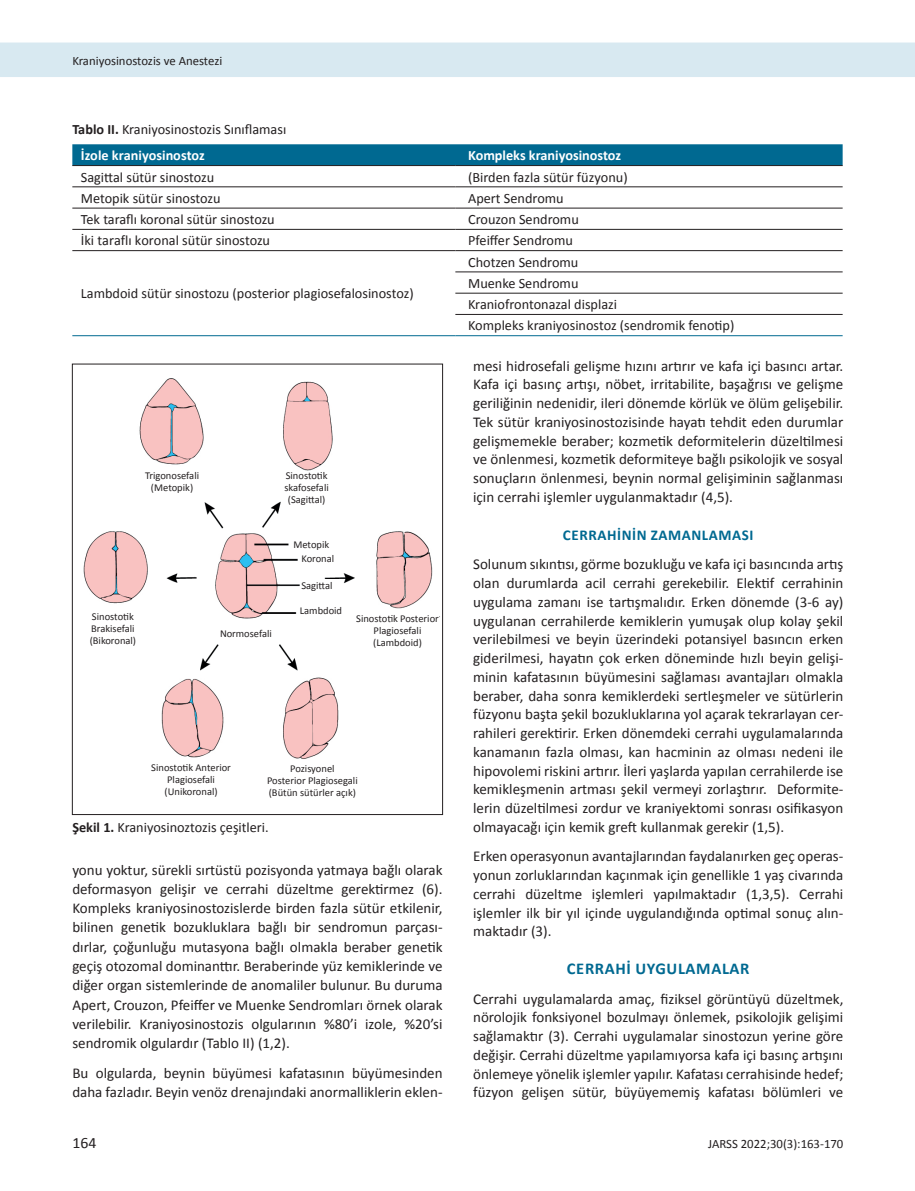
<style>
.page{position:relative;width:915px;height:1191px;background:#fff}
.page>*{position:absolute;margin:0;border:0;box-sizing:border-box;transform-origin:0 0}
.t1{font:700 16.5px "Calibri";letter-spacing:.04em;color:#006991}
.t2{font:15.75px "Calibri";color:#231f20}
.t3{font:15px/18.8px "Calibri";color:#231f20;text-align:justify}
.t4{font:700 15px "Calibri";letter-spacing:.04em;color:#006991}
.t5{font:14.25px/21.3px "Calibri";color:#231f20}
.t6{font:700 14.25px "Calibri";color:#fff}
.t7{font:12.75px "Calibri";color:#231f20}
.t8{font:10.5px/12px "Calibri";color:#231f20;text-align:center}
.s1{font-weight:700}
.s2{font-weight:700;color:#fff}
</style>
<div class="page">
<div style="left:0;top:43px;width:914px;height:34px;background:#d8e9f1"></div>
<div style="left:72px;top:144px;width:770px;height:21px;background:#006991"></div>
<hr style="left:72px;top:165px;width:383px;height:1px;background:#231f20">
<hr style="left:455px;top:165px;width:387px;height:1px;background:#231f20">
<hr style="left:72px;top:187px;width:383px;height:1px;background:#231f20">
<hr style="left:455px;top:187px;width:387px;height:1px;background:#231f20">
<hr style="left:72px;top:208px;width:383px;height:1px;background:#231f20">
<hr style="left:455px;top:208px;width:387px;height:1px;background:#231f20">
<hr style="left:72px;top:229px;width:383px;height:1px;background:#231f20">
<hr style="left:455px;top:229px;width:387px;height:1px;background:#231f20">
<hr style="left:72px;top:250px;width:383px;height:1px;background:#231f20">
<hr style="left:455px;top:250px;width:387px;height:1px;background:#231f20">
<hr style="left:455px;top:272px;width:387px;height:1px;background:#231f20">
<hr style="left:455px;top:293px;width:387px;height:1px;background:#231f20">
<hr style="left:455px;top:314px;width:387px;height:1px;background:#231f20">
<hr style="left:72px;top:335px;width:383px;height:1px;background:#006991">
<hr style="left:455px;top:335px;width:387px;height:1px;background:#006991">
<img style="left:83px;top:378px;width:357px;height:381px">
<div style="left:108px;top:471px;width:127px;height:25px;background:#fff"></div>
<div style="left:281px;top:471px;width:51px;height:49px;background:#fff"></div>
<div style="left:292px;top:537px;width:53px;height:12px;background:#fff"></div>
<div style="left:300px;top:552px;width:53px;height:12px;background:#fff"></div>
<div style="left:300px;top:579px;width:36px;height:12px;background:#fff"></div>
<div style="left:299px;top:604px;width:52px;height:12px;background:#fff"></div>
<div style="left:355px;top:610px;width:83px;height:40px;background:#fff"></div>
<div style="left:219px;top:627px;width:53px;height:12px;background:#fff"></div>
<div style="left:86px;top:610px;width:53px;height:35px;background:#fff"></div>
<p class="t7" style="left:72px;top:52px;width:151px">Kraniyosinostozis ve Anestezi</p>
<p class="t5" style="left:81px;top:116px;width:207px;line-height:26.1px;text-indent:-9px"><span class="s1">Tablo II.</span> Kraniyosinostozis Sınıflaması<br><span class="s2">İzole kraniyosinostoz</span></p>
<p class="t6" style="left:468px;top:146px;width:154px">Kompleks kraniyosinostoz</p>
<p class="t5" style="left:81px;top:166px;width:135px">Sagittal sütür sinostozu</p>
<p class="t5" style="left:468px;top:166px;width:161px">(Birden fazla sütür füzyonu)</p>
<p class="t5" style="left:81px;top:187px;width:141px">Metopik sütür sinostozu</p>
<p class="t5" style="left:468px;top:187px;width:97px">Apert Sendromu</p>
<p class="t5" style="left:81px;top:209px;width:195px">Tek taraflı koronal sütür sinostozu</p>
<p class="t5" style="left:468px;top:209px;width:112px">Crouzon Sendromu</p>
<p class="t5" style="left:81px;top:230px;width:191px">İki taraflı koronal sütür sinostozu</p>
<p class="t5" style="left:468px;top:230px;width:106px">Pfeiffer Sendromu</p>
<p class="t5" style="left:81px;top:283px;width:334px">Lambdoid sütür sinostozu (posterior plagiosefalosinostoz)</p>
<p class="t8" style="left:90px;top:610px;width:48px;text-align:left">Sinostotik<br>Brakisefali (Bikoronal)</p>
<p class="t8" style="left:145px;top:469px;width:56px">Trigonosefali (Metopik)</p>
<p class="t8" style="left:284px;top:469px;width:46px">Sinostotik skafosefali (Sagittal)</p>
<p class="t8" style="left:301px;top:536px;width:34px;line-height:14.9px;text-align:left;text-indent:-8px">Metopik<br>Koronal</p>
<p class="t8" style="left:301px;top:579px;width:33px">Sagittal</p>
<p class="t8" style="left:300px;top:605px;width:44px">Lambdoid</p>
<p class="t8" style="left:220px;top:628px;width:53px">Normosefali</p>
<p class="t8" style="left:356px;top:613px;width:84px">Sinostotik Posterior<br>Plagiosefali (Lambdoid)</p>
<p class="t8" style="left:151px;top:761px;width:81px">Sinostotik Anterior<br>Plagiosefali (Unikoronal)</p>
<p class="t8" style="left:267px;top:763px;width:92px">Pozisyonel<br>Posterior Plagiosegali (Bütün sütürler açık)</p>
<p class="t5" style="left:72px;top:816px;width:198px"><span class="s1">Şekil 1.</span> Kraniyosinoztozis çeşitleri.</p>
<p class="t3" style="left:72px;top:860px;width:371px;line-height:19.2px">yonu yoktur, sürekli sırtüstü pozisyonda yatmaya bağlı olarak deformasyon gelişir ve cerrahi düzeltme gerektirmez (6).<br>Kompleks kraniyosinostozislerde birden fazla sütür etkilenir, bilinen genetik bozukluklara bağlı bir sendromun parçası&shy;dırlar, çoğunluğu mutasyona bağlı olmakla beraber genetik geçiş otozomal dominanttır. Beraberinde yüz kemiklerinde ve diğer organ sistemlerinde de anomaliler bulunur. Bu duruma Apert, Crouzon, Pfeiffer ve Muenke Sendromları örnek olarak verilebilir. Kraniyosinostozis olgularının %80’i izole, %20’si sendromik olgulardır (Tablo II) (1,2).</p>
<p class="t3" style="left:72px;top:1063px;width:371px;line-height:19.4px">Bu olgularda, beynin büyümesi kafatasının büyümesinden daha fazladır. Beyin venöz drenajındaki anormalliklerin eklen-</p>
<p class="t2" style="left:72px;top:1133px;width:25px">164</p>
<p class="t5" style="left:468px;top:251px;width:268px">Chotzen Sendromu<br>Muenke Sendromu<br>Kraniofrontonazal displazi<br>Kompleks kraniyosinostoz (sendromik fenotip)</p>
<p class="t3" style="left:473px;top:356px;width:371px">mesi hidrosefali gelişme hızını artırır ve kafa içi basıncı artar.<br>Kafa içi basınç artışı, nöbet, irritabilite, başağrısı ve gelişme geriliğinin nedenidir, ileri dönemde körlük ve ölüm gelişebilir.<br>Tek sütür kraniyosinostozisinde hayatı tehdit eden durumlar gelişmemekle beraber; kozmetik deformitelerin düzeltilmesi ve önlenmesi, kozmetik deformiteye bağlı psikolojik ve sosyal sonuçların önlenmesi, beynin normal gelişiminin sağlanması için cerrahi işlemler uygulanmaktadır (4,5).</p>
<p class="t4" style="left:562px;top:525px;width:192px">CERRAHININ ZAMANLAMASI</p>
<p class="t3" style="left:473px;top:555px;width:371px">Solunum sıkıntısı, görme bozukluğu ve kafa içi basıncında artış olan durumlarda acil cerrahi gerekebilir. Elektif cerrahinin uygulama zamanı ise tartışmalıdır. Erken dönemde (3-6 ay) uygulanan cerrahilerde kemiklerin yumuşak olup kolay şekil verilebilmesi ve beyin üzerindeki potansiyel basıncın erken giderilmesi, hayatın çok erken döneminde hızlı beyin gelişi&shy;minin kafatasının büyümesini sağlaması avantajları olmakla beraber, daha sonra kemiklerdeki sertleşmeler ve sütürlerin füzyonu başta şekil bozukluklarına yol açarak tekrarlayan cer&shy;rahileri gerektirir. Erken dönemdeki cerrahi uygulamalarında kanamanın fazla olması, kan hacminin az olması nedeni ile hipovolemi riskini artırır. İleri yaşlarda yapılan cerrahilerde ise kemikleşmenin artması şekil vermeyi zorlaştırır. Deformite&shy;lerin düzeltilmesi zordur ve kraniyektomi sonrası osifikasyon olmayacağı için kemik greft kullanmak gerekir (1,5).</p>
<p class="t3" style="left:473px;top:847px;width:371px">Erken operasyonun avantajlarından faydalanırken geç operas&shy;yonun zorluklarından kaçınmak için genellikle 1 yaş civarında cerrahi düzeltme işlemleri yapılmaktadır (1,3,5). Cerrahi işlemler ilk bir yıl içinde uygulandığında optimal sonuç alın&shy;maktadır (3).</p>
<p class="t1" style="left:566px;top:958px;width:184px">CERRAHI UYGULAMALAR</p>
<p class="t3" style="left:473px;top:989px;width:371px">Cerrahi uygulamalarda amaç, fiziksel görüntüyü düzeltmek, nörolojik fonksiyonel bozulmayı önlemek, psikolojik gelişimi sağlamaktır (3). Cerrahi uygulamalar sinostozun yerine göre değişir. Cerrahi düzeltme yapılamıyorsa kafa içi basınç artışını önlemeye yönelik işlemler yapılır. Kafatası cerrahisinde hedef; füzyon gelişen sütür, büyüyememiş kafatası bölümleri ve</p>
<p class="t7" style="left:708px;top:1136px;width:137px">JARSS 2022;30(3):163-170</p>
</div>
